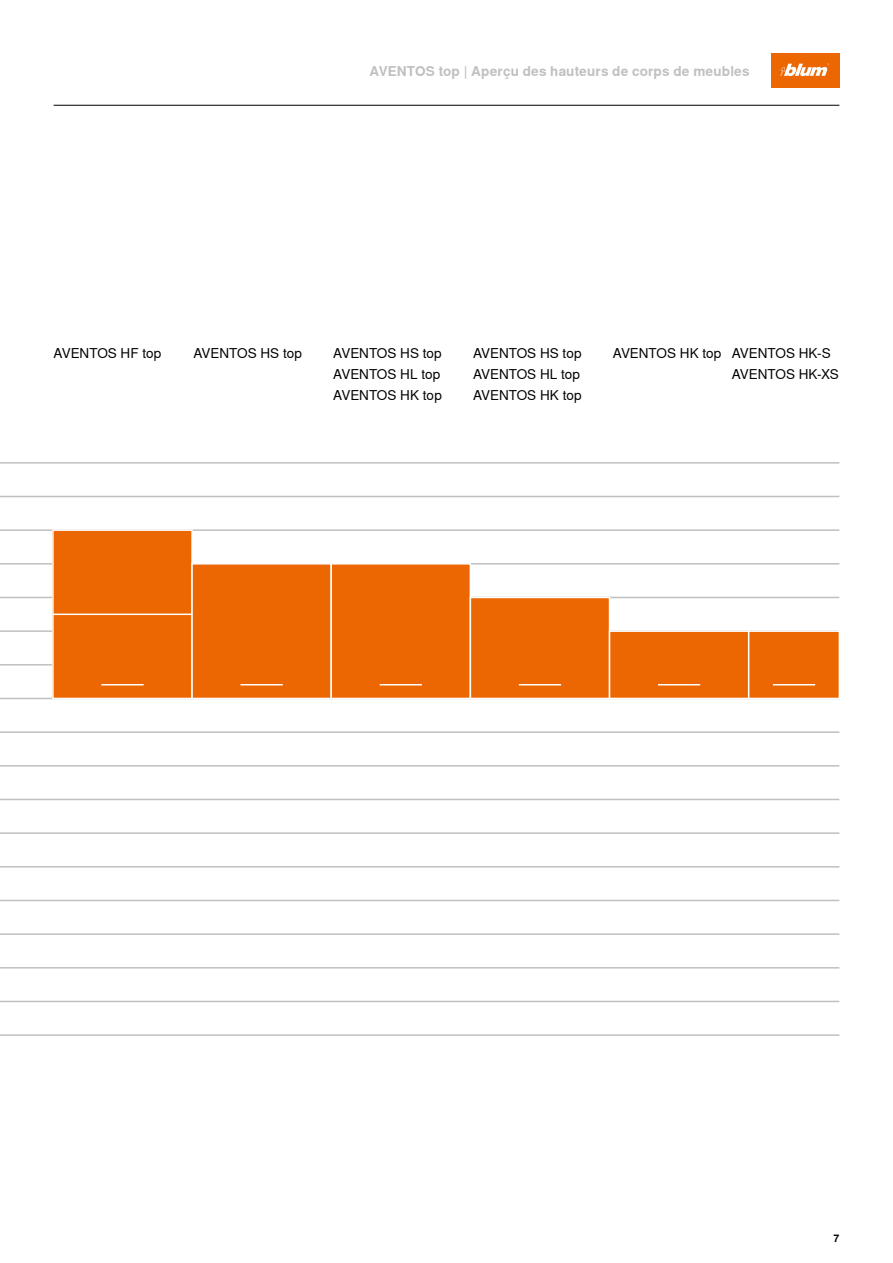
<style>
.page{position:relative;width:893px;height:1263px;background:#fff}
.page>*{position:absolute;margin:0;border:0;box-sizing:border-box;transform-origin:0 0}
._09_Copy_Black_Regular{font:13.5px "Nimbus Sans Global";color:#000}
._09_Tech_Head_33K_Bold_Right{font:700 13.5px "Nimbus Sans Global";letter-spacing:.015em;color:#c0c0c1}
.t1{font:700 10.5px "Nimbus Sans Global";color:#000}
</style>
<div class="page">
<div style="left:771px;top:54px;width:68px;height:34px;background:#ec6602"></div>
<svg style="left:780px;top:63px;width:49px;height:13px"></svg>
<hr style="left:0;top:462px;width:839px;height:2px;background:#c0c0c1">
<hr style="left:0;top:1034px;width:839px;height:2px;background:#c0c0c1">
<hr style="left:0;top:1001px;width:839px;height:1px;background:#c0c0c1">
<hr style="left:0;top:967px;width:839px;height:1px;background:#c0c0c1">
<hr style="left:0;top:933px;width:839px;height:2px;background:#c0c0c1">
<hr style="left:0;top:900px;width:839px;height:1px;background:#c0c0c1">
<hr style="left:0;top:866px;width:839px;height:1px;background:#c0c0c1">
<hr style="left:0;top:832px;width:839px;height:2px;background:#c0c0c1">
<hr style="left:0;top:799px;width:839px;height:1px;background:#c0c0c1">
<hr style="left:0;top:765px;width:839px;height:1px;background:#c0c0c1">
<hr style="left:0;top:731px;width:839px;height:2px;background:#c0c0c1">
<hr style="left:0;top:698px;width:839px;height:1px;background:#c0c0c1">
<hr style="left:0;top:664px;width:839px;height:1px;background:#c0c0c1">
<hr style="left:0;top:630px;width:839px;height:2px;background:#c0c0c1">
<hr style="left:0;top:597px;width:839px;height:1px;background:#c0c0c1">
<hr style="left:0;top:563px;width:839px;height:1px;background:#c0c0c1">
<hr style="left:0;top:529px;width:839px;height:2px;background:#c0c0c1">
<hr style="left:0;top:496px;width:839px;height:1px;background:#c0c0c1">
<div style="left:53px;top:530px;width:139px;height:168px;background:#ec6602"></div>
<div style="left:52px;top:529px;width:141px;height:170px;border:2px solid #fff"></div>
<hr style="left:101px;top:684px;width:43px;height:1px;background:#fff">
<div style="left:192px;top:564px;width:139px;height:134px;background:#ec6602"></div>
<div style="left:191px;top:563px;width:141px;height:136px;border:2px solid #fff"></div>
<hr style="left:241px;top:684px;width:42px;height:1px;background:#fff">
<div style="left:331px;top:564px;width:139px;height:134px;background:#ec6602"></div>
<div style="left:330px;top:563px;width:141px;height:136px;border:2px solid #fff"></div>
<hr style="left:380px;top:684px;width:42px;height:1px;background:#fff">
<div style="left:470px;top:597px;width:139px;height:101px;background:#ec6602"></div>
<div style="left:470px;top:597px;width:140px;height:102px;border:2px solid #fff"></div>
<hr style="left:519px;top:684px;width:42px;height:1px;background:#fff">
<div style="left:609px;top:631px;width:140px;height:67px;background:#ec6602"></div>
<div style="left:609px;top:630px;width:140px;height:69px;border:2px solid #fff"></div>
<hr style="left:658px;top:684px;width:42px;height:1px;background:#fff">
<div style="left:749px;top:631px;width:90px;height:67px;background:#ec6602"></div>
<div style="left:748px;top:630px;width:92px;height:69px;border:2px solid #fff"></div>
<hr style="left:773px;top:684px;width:42px;height:1px;background:#fff">
<hr style="left:53px;top:613px;width:139px;height:2px;background:#fff">
<hr style="left:54px;top:105px;width:785px;height:1px;background:#000">
<p class="_09_Tech_Head_33K_Bold_Right" style="left:370px;top:63px;width:382px">AVENTOS top | Aperçu des hauteurs de corps de meubles</p>
<p class="_09_Copy_Black_Regular" style="left:54px;top:345px;width:109px">AVENTOS HF top</p>
<p class="_09_Copy_Black_Regular" style="left:193px;top:345px;width:110px">AVENTOS HS top</p>
<p class="_09_Copy_Black_Regular" style="left:333px;top:345px;width:110px">AVENTOS HS top</p>
<p class="_09_Copy_Black_Regular" style="left:333px;top:366px;width:109px">AVENTOS HL top</p>
<p class="_09_Copy_Black_Regular" style="left:333px;top:387px;width:110px">AVENTOS HK top</p>
<p class="_09_Copy_Black_Regular" style="left:473px;top:345px;width:110px">AVENTOS HS top</p>
<p class="_09_Copy_Black_Regular" style="left:473px;top:366px;width:109px">AVENTOS HL top</p>
<p class="_09_Copy_Black_Regular" style="left:473px;top:387px;width:110px">AVENTOS HK top</p>
<p class="_09_Copy_Black_Regular" style="left:613px;top:345px;width:110px">AVENTOS HK top</p>
<p class="_09_Copy_Black_Regular" style="left:732px;top:345px;width:101px">AVENTOS HK-S</p>
<p class="_09_Copy_Black_Regular" style="left:732px;top:366px;width:108px">AVENTOS HK-XS</p>
<p class="t1" style="left:833px;top:1232px;width:7px">7</p>
</div>
